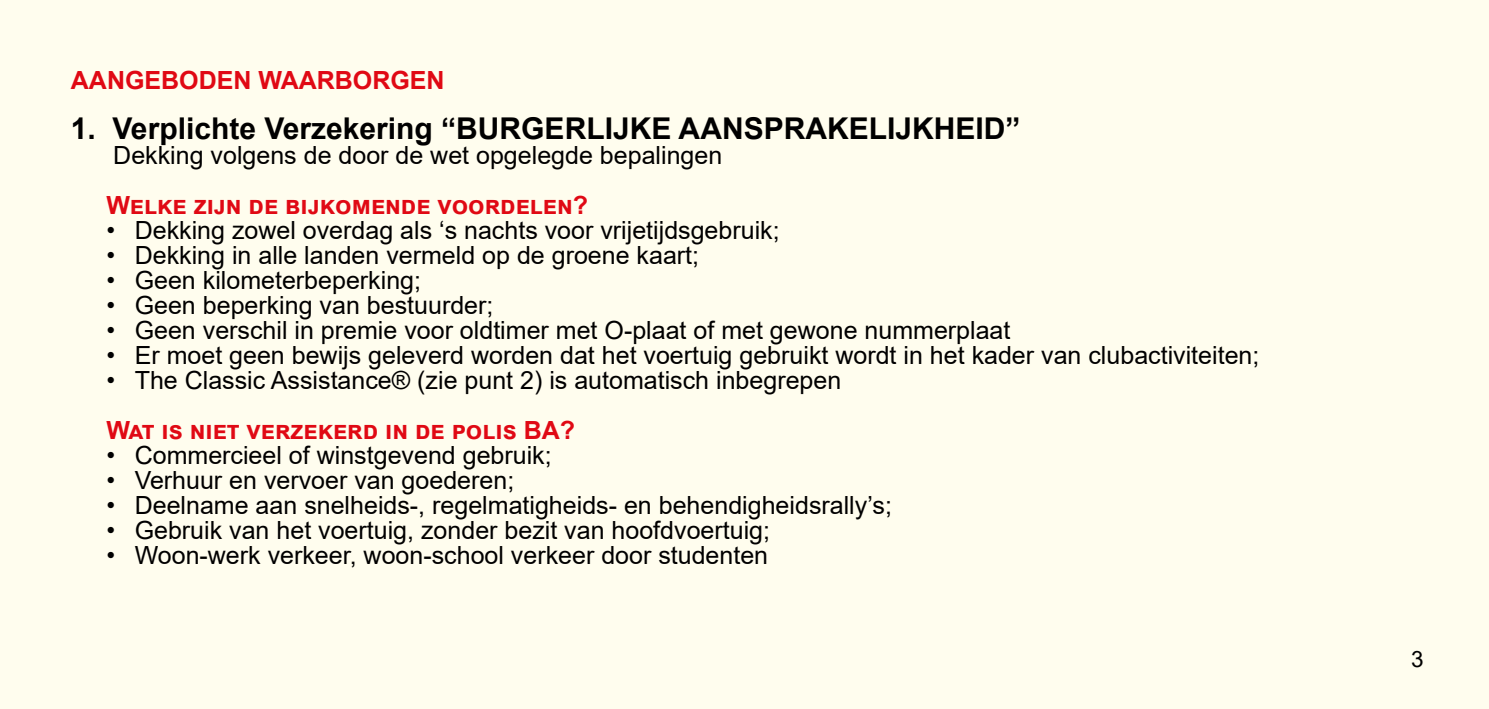
<style>
.page{position:relative;width:1489px;height:709px;background:#fff}
.page>*{position:absolute;margin:0;border:0;box-sizing:border-box;transform-origin:0 0}
.t1{font:700 30px "Arial";color:#000}
.t2{font:25px "Arial";color:#000}
.t3{font:700 25px "Arial";color:#e00914}
.t4{font:22.5px "Arial";color:#000}
.s1{font-family:"Minion Pro";font-size:30px}
</style>
<div class="page">
<div style="left:0;top:0;width:1488px;height:709px;background:#fffdee"></div>
<p class="t3" style="left:71px;top:63px;width:375px">AANGEBODEN WAARBORGEN</p>
<p class="t1" style="left:71px;top:107px;width:951px">1. Verplichte Verzekering “BURGERLIJKE AANSPRAKELIJKHEID”</p>
<p class="t2" style="left:113px;top:138px;width:610px">Dekking volgens de door de wet opgelegde bepalingen</p>
<p class="t3" style="left:106px;top:188px;width:483px">Welke zijn de bijkomende voordelen?</p>
<p class="t2" style="left:106px;top:213px;width:674px">• Dekking zowel overdag als ‘s nachts voor vrijetijdsgebruik;</p>
<p class="t2" style="left:106px;top:238px;width:594px">• Dekking in alle landen vermeld op de groene kaart;</p>
<p class="t2" style="left:106px;top:263px;width:316px">• Geen kilometerbeperking;</p>
<p class="t2" style="left:106px;top:288px;width:388px">• Geen beperking van bestuurder;</p>
<p class="t2" style="left:106px;top:313px;width:905px">• Geen verschil in premie voor oldtimer met O-plaat of met gewone nummerplaat</p>
<p class="t2" style="left:106px;top:338px;width:1154px">• Er moet geen bewijs geleverd worden dat het voertuig gebruikt wordt in het kader van clubactiviteiten;</p>
<p class="t2" style="left:106px;top:363px;width:736px">• The Classic Assistance® (zie punt 2) is automatisch inbegrepen</p>
<p class="t3" style="left:106px;top:413px;width:470px">Wat is niet verzekerd in de polis BA?</p>
<p class="t2" style="left:106px;top:438px;width:447px">• Commercieel of winstgevend gebruik;</p>
<p class="t2" style="left:106px;top:463px;width:409px">• Verhuur en vervoer van goederen;</p>
<p class="t2" style="left:106px;top:488px;width:787px">• Deelname aan snelheids-, regelmatigheids- en behendigheidsrally’s;</p>
<p class="t2" style="left:106px;top:513px;width:665px">• Gebruik van het voertuig, zonder bezit van hoofdvoertuig;</p>
<p class="t2" style="left:106px;top:538px;width:663px">• Woon-werk verkeer, woon-school verkeer door studenten</p>
<p class="t4" style="left:1410px;top:644px;width:31px">3<span class="s1">#</span></p>
</div>
